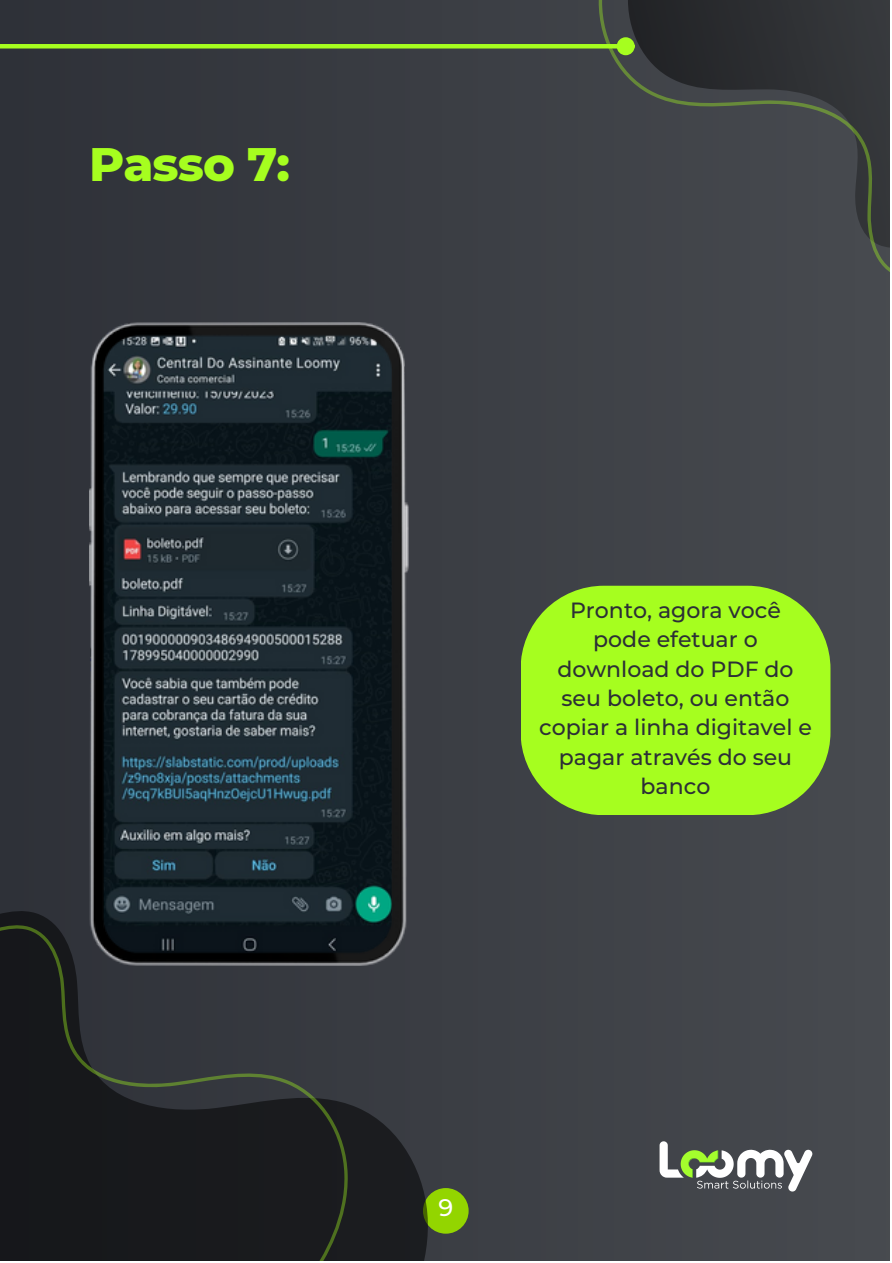
<style>
.page{position:relative;width:892px;height:1263px;background:#fff}
.page>*{position:absolute;margin:0;border:0;box-sizing:border-box;transform-origin:0 0}
.t1{font:800 48px "Montserrat";letter-spacing:-.02em;color:#a6fe1f}
.t2{font:500 24px "Montserrat";color:#fff}
.t3{font:500 21.9px/29.4px "Montserrat";color:#2c2f36;text-align:center}
</style>
<div class="page">
<div style="left:0;top:0;width:889px;height:1260px;background:linear-gradient(to right,#2e3138,#474a4f)"></div>
<hr style="left:0;top:44px;width:616px;height:4px;background:#a6fe1f">
<svg style="left:659px;top:1141px;width:153px;height:50px"></svg>
<svg style="left:520px;top:585px;width:310px;height:230px;background:#9ded22"></svg>
<img style="left:89px;top:323px;width:319px;height:477px">
<svg style="left:0;top:800px;width:495px;height:460px;background:#363c3c"></svg>
<svg style="left:0;top:834px;width:402px;height:426px;background:#21262a"></svg>
<svg style="left:554px;top:0;width:335px;height:351px;background:#3e4144"></svg>
<p class="t1" style="left:89px;top:134px;width:202px">Passo 7:</p>
<p class="t3" style="left:539px;top:595px;width:274px">Pronto, agora você pode efetuar o download do PDF do seu boleto, ou então copiar a linha digitavel e pagar através do seu banco</p>
<p class="t2" style="left:438px;top:1192px;width:16px">9</p>
</div>
